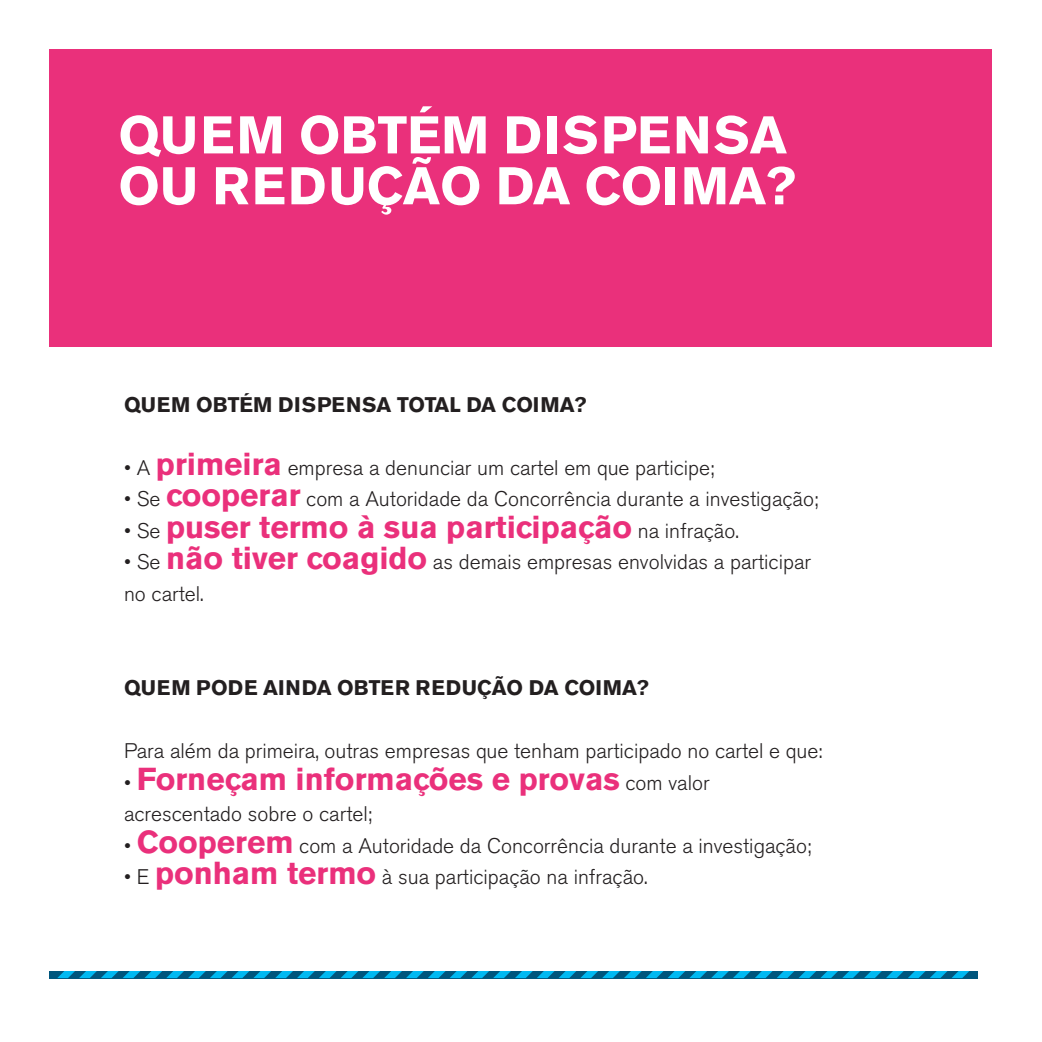
<style>
.page{position:relative;width:1042px;height:1042px;background:#fff}
.page>*{position:absolute;margin:0;border:0;box-sizing:border-box;transform-origin:0 0}
.t1{font:700 52.5px/50.9px "Akzidenz Grotesk BE";color:#fff}
.t2{font:700 31.5px "Akzidenz Grotesk BE";color:#ea307b}
.t3{font:300 21px/31.5px "Akzidenz Grotesk BE";color:#231f20}
.t4{font:700 21px "Akzidenz Grotesk BE";color:#231f20}
.s1{font-weight:700;font-size:31.5px;color:#ea307b}
.s2{font-weight:300;font-size:21px;color:#231f20}
</style>
<div class="page">
<div style="left:50px;top:50px;width:942px;height:297px;background:#ea307b"></div>
<svg style="left:57px;top:971px;width:912px;height:7px;background:#0086b6"></svg>
<h1 class="t1" style="left:118px;top:110px;width:679px">QUEM OBTÉM DISPENSA<br>OU REDUÇÃO DA COIMA?</h1>
<p class="t4" style="left:124px;top:392px;width:464px">QUEM OBTÉM DISPENSA TOTAL DA COIMA?</p>
<p class="t3" style="left:124px;top:452px;width:592px">• A <span class="s1">primeira</span> empresa a denunciar um cartel em que participe;</p>
<p class="t3" style="left:124px;top:484px;width:696px">• Se <span class="s1">cooperar</span> com a Autoridade da Concorrência durante a investigação;</p>
<h2 class="t2" style="left:124px;top:508px;width:616px"><span class="s2">• Se</span> puser termo à sua participação <span class="s2">na infração.</span></h2>
<p class="t3" style="left:124px;top:547px;width:688px">• Se <span class="s1">não tiver coagido</span> as demais empresas envolvidas a participar no cartel.</p>
<p class="t4" style="left:124px;top:676px;width:526px">QUEM PODE AINDA OBTER REDUÇÃO DA COIMA?</p>
<p class="t3" style="left:124px;top:736px;width:700px">Para além da primeira, outras empresas que tenham participado no cartel e que:</p>
<h2 class="t2" style="left:124px;top:760px;width:587px"><span class="s2">•</span> Forneçam informações e provas <span class="s2">com valor</span></h2>
<p class="t3" style="left:124px;top:799px;width:250px">acrescentado sobre o cartel;</p>
<p class="t3" style="left:124px;top:830px;width:689px">• <span class="s1">Cooperem</span> com a Autoridade da Concorrência durante a investigação;</p>
<p class="t3" style="left:124px;top:862px;width:525px">• E <span class="s1">ponham termo</span> à sua participação na infração.</p>
</div>
